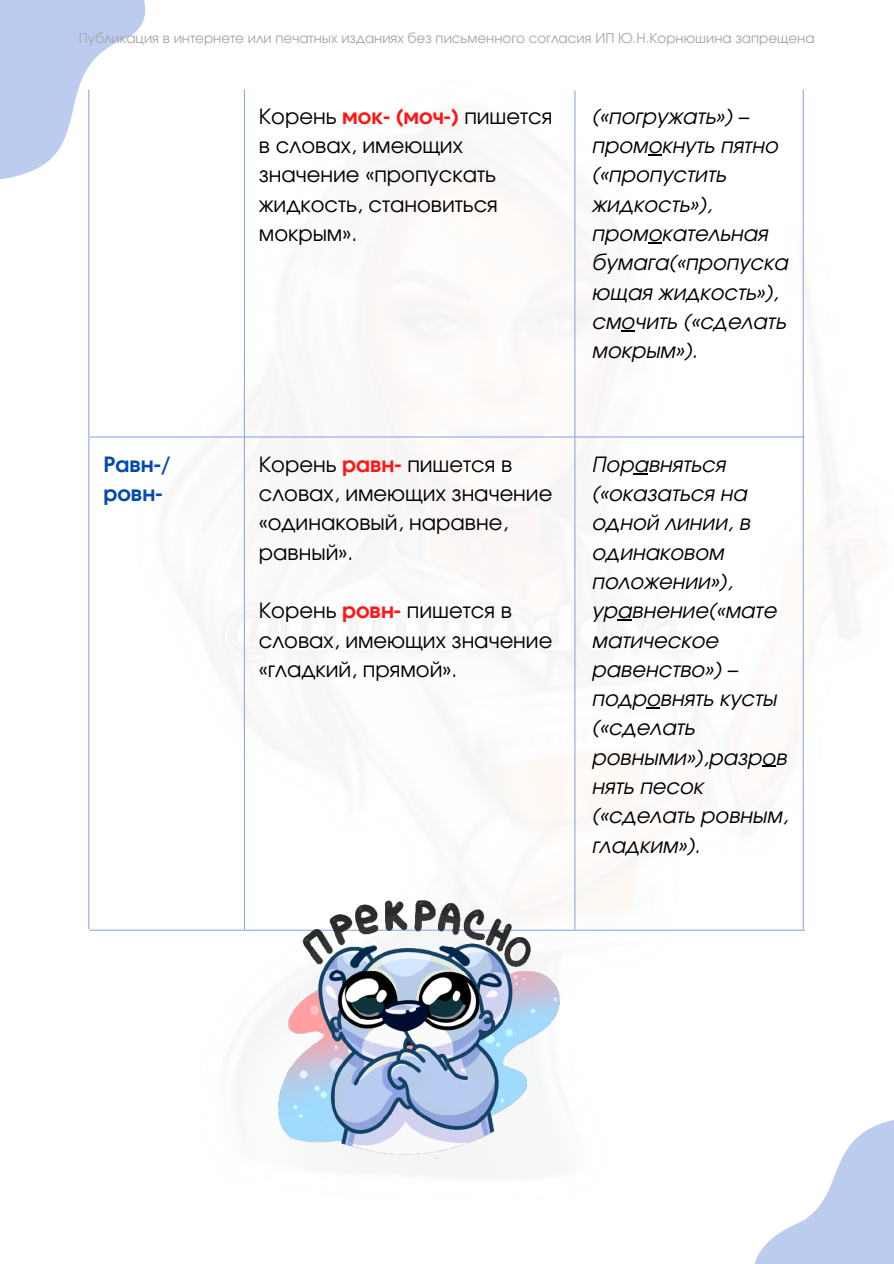
<style>
.page{position:relative;width:894px;height:1264px;background:#fff}
.page>*{position:absolute;margin:0;border:0;box-sizing:border-box;transform-origin:0 0}
.t1{font:italic 21px/29.2px "Evolventa";color:#000}
.t2{font:21px/29.2px "Evolventa";color:#000}
.t3{font:700 21px/29.2px "Evolventa";color:#004aad}
.t4{font:13.5px "Evolventa";color:#a6a6a6}
.s1{font-weight:700;color:#ff1616}
</style>
<div class="page">
<img style="left:88px;top:89px;width:770px;height:1087px">
<hr style="left:88px;top:90px;width:1px;height:839px;background:#8eabe5">
<hr style="left:802px;top:90px;width:1px;height:839px;background:#8eabe5">
<hr style="left:244px;top:90px;width:1px;height:839px;background:#8eabe5">
<hr style="left:574px;top:91px;width:1px;height:838px;background:#8eabe5">
<hr style="left:90px;top:436px;width:714px;height:1px;background:#8eabe5">
<hr style="left:90px;top:929px;width:714px;height:1px;background:#8eabe5">
<img style="left:275px;top:887px;width:287px;height:287px">
<svg style="left:647px;top:154px;width:14px;height:1px"></svg>
<svg style="left:647px;top:242px;width:14px;height:1px"></svg>
<svg style="left:620px;top:330px;width:14px;height:1px"></svg>
<svg style="left:633px;top:473px;width:14px;height:1px"></svg>
<svg style="left:617px;top:619px;width:14px;height:1px"></svg>
<svg style="left:646px;top:707px;width:13px;height:1px"></svg>
<svg style="left:761px;top:765px;width:14px;height:2px"></svg>
<svg style="left:0;top:0;width:165px;height:192px"></svg>
<svg style="left:735px;top:1105px;width:158px;height:158px"></svg>
<p class="t4" style="left:79px;top:32px;width:737px">Публикация в интернете или печатных изданиях без письменного согласия ИП Ю.Н.Корнюшина запрещена</p>
<p class="t2" style="left:259px;top:103px;width:295px">Корень <span class="s1">мок- (моч-)</span> пишется в словах, имеющих значение «пропускать жидкость, становиться мокрым».</p>
<p class="t1" style="left:591px;top:103px;width:198px">(«погружать») – промокнуть пятно («пропустить жидкость»), промокательная бумага(«пропуска ющая жидкость»), смочить («сделать мокрым»).</p>
<p class="t3" style="left:103px;top:451px;width:69px">Равн-/ ровн-</p>
<p class="t2" style="left:259px;top:451px;width:295px">Корень <span class="s1">равн-</span> пишется в словах, имеющих значение «одинаковый, наравне, равный».</p>
<p class="t2" style="left:259px;top:597px;width:295px">Корень <span class="s1">ровн-</span> пишется в словах, имеющих значение «гладкий, прямой».</p>
<p class="t1" style="left:591px;top:451px;width:198px">Поравняться («оказаться на одной линии, в одинаковом положении»), уравнение(«мате матическое равенство») – подровнять кусты («сделать ровными»),разров нять песок («сделать ровным, гладким»).</p>
</div>
